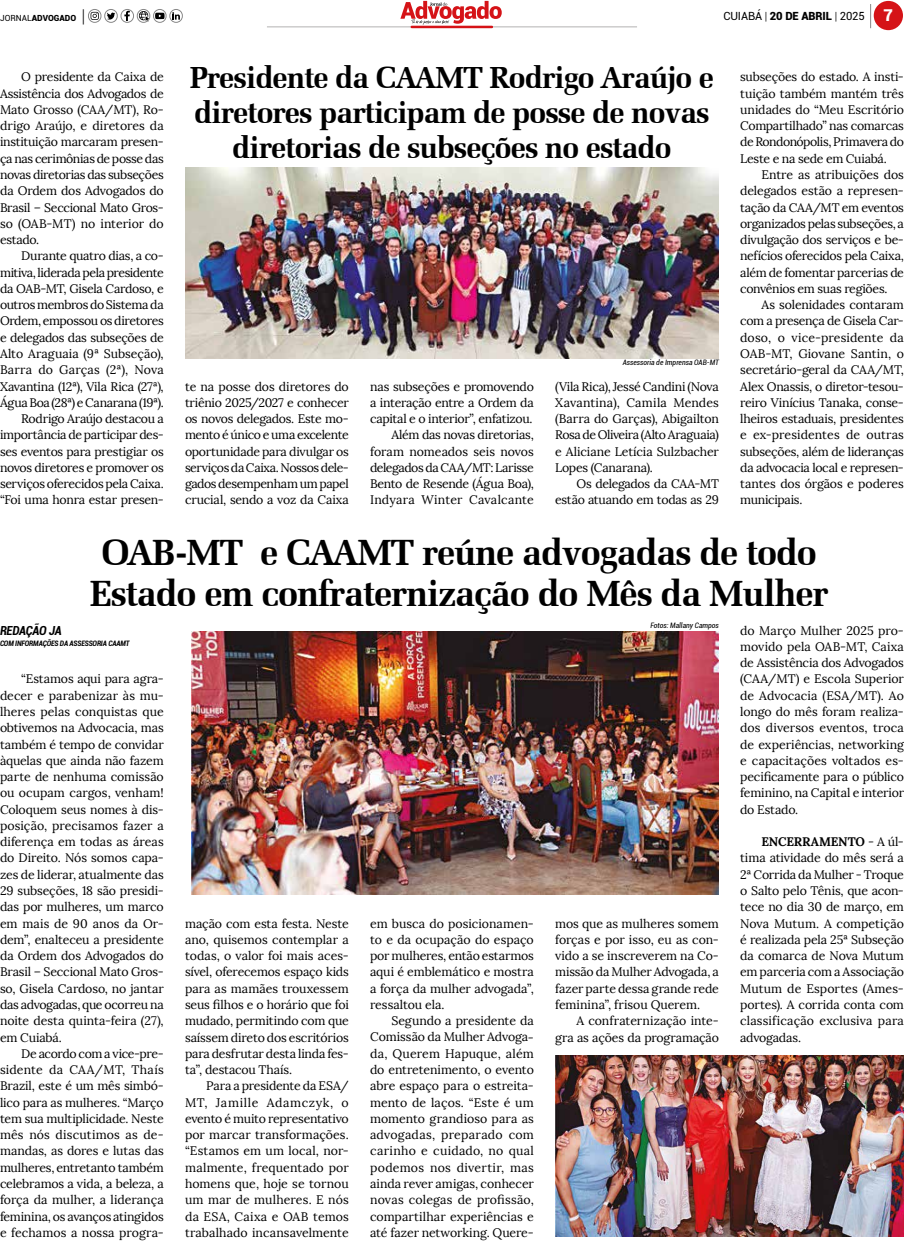
<style>
.page{position:relative;width:904px;height:1241px;background:#fff}
.page>*{position:absolute;margin:0;border:0;box-sizing:border-box;transform-origin:0 0}
.t1{font:700 36.5px/41.5px "Zapf Elliptical 711 BT";letter-spacing:-.03em;color:#000;text-align:center}
.t2{font:700 30.5px/34.8px "Zapf Elliptical 711 BT";letter-spacing:-.03em;color:#000;text-align:center}
.t3{font:italic 700 condensed 12.5px "Roboto";letter-spacing:-.025em;color:#000}
.t4{font:12.38px/16.2px "Lora";letter-spacing:-.02em;color:#000;text-align:justify}
.t5{font:11.25px "Roboto";letter-spacing:-.01em;color:#000}
.t6{font:900 8.38px "Roboto";color:#000}
.t7{font:italic condensed 7.5px "Roboto";color:#000}
.t8{font:italic 700 condensed 7.5px "Roboto";letter-spacing:-.02em;color:#000}
.s1{font-weight:400}
.s2{font-weight:400;font-size:17.75px}
.s3{font-weight:300}
.s4{font-weight:900}
.s5{font-weight:900;font-size:16.25px;color:#fff}
.s6{font-weight:700}
</style>
<div class="page">
<svg style="left:870px;top:4px;width:1px;height:24px"></svg>
<svg style="left:124px;top:11px;width:6px;height:10px"></svg>
<div style="left:120px;top:9px;width:14px;height:14px;border:1px solid #878787;border-radius:6px"></div>
<svg style="left:139px;top:11px;width:9px;height:10px"></svg>
<div style="left:137px;top:9px;width:13px;height:14px;border:1px solid #878787;border-radius:6px"></div>
<div style="left:104px;top:9px;width:14px;height:14px;border:1px solid #878787;border-radius:6px"></div>
<svg style="left:107px;top:13px;width:8px;height:7px"></svg>
<div style="left:88px;top:9px;width:13px;height:14px;border:1px solid #878787;border-radius:6px"></div>
<svg style="left:91px;top:12px;width:8px;height:8px"></svg>
<div style="left:153px;top:9px;width:13px;height:14px;border:1px solid #878787;border-radius:6px"></div>
<svg style="left:155px;top:13px;width:10px;height:6px"></svg>
<div style="left:169px;top:9px;width:14px;height:14px;border:1px solid #878787;border-radius:6px"></div>
<svg style="left:172px;top:12px;width:8px;height:8px"></svg>
<hr style="left:267px;top:27px;width:370px;height:1px;background:#b3b2b2">
<div style="left:410px;top:26px;width:83px;height:2px;border:1px solid #d51317"></div>
<svg style="left:400px;top:1px;width:101px;height:24px"></svg>
<div style="left:873px;top:1px;width:30px;height:29px;background:#d51317;border-radius:50%"></div>
<img style="left:185px;top:167px;width:534px;height:191px">
<img style="left:555px;top:1055px;width:349px;height:181px">
<img style="left:191px;top:631px;width:528px;height:263px">
<p class="t6" style="left:0;top:12px;width:86px"><span class="s1">JORNAL</span>ADVOGADO <span class="s2">|</span></p>
<p class="t5" style="left:723px;top:8px;width:171px">CUIABÁ <span class="s3">|</span> <span class="s4">20 DE ABRIL</span> <span class="s3">|</span> 2025 <span class="s5">7</span></p>
<p class="t4" style="left:0;top:69px;width:165px;text-indent:21px">O presidente da Caixa de Assistência dos Advogados de Mato Grosso (CAA/MT), Ro&shy;drigo Araújo, e diretores da instituição marcaram presen&shy;ça nas cerimônias de posse das novas diretorias das subseções da Ordem dos Advogados do Brasil – Seccional Mato Gros&shy;so (OAB-MT) no interior do estado.</p>
<p class="t4" style="left:0;top:248px;width:165px;text-align:right">Durante quatro dias, a co&shy;mitiva, liderada pela presidente da OAB-MT, Gisela Cardoso, e outros membros do Sistema da<br>Ordem, empossou os diretores e delegados das subseções de<br>Alto Araguaia (9ª Subseção),<br>Barra do Garças (2ª), Nova<br>Xavantina (12ª), Vila Rica (27ª),<br>Água Boa (28ª) e Canarana (19ª).<br>Rodrigo Araújo destacou a importância de participar des&shy;ses eventos para prestigiar os novos diretores e promover os serviços oferecidos pela Caixa. “Foi uma honra estar presen-</p>
<h2 class="t2" style="left:190px;top:60px;width:525px">Presidente da CAAMT Rodrigo Araújo e diretores participam de posse de novas diretorias de subseções no estado</h2>
<p class="t7" style="left:622px;top:357px;width:98px">Assessoria de Imprensa OAB-MT</p>
<p class="t4" style="left:185px;top:378px;width:165px">te na posse dos diretores do triênio 2025/2027 e conhecer os novos delegados. Este mo&shy;mento é único e uma excelente oportunidade para divulgar os serviços da Caixa. Nossos dele&shy;gados desempenham um papel crucial, sendo a voz da Caixa</p>
<p class="t4" style="left:370px;top:378px;width:165px;text-align:right">nas subseções e promovendo a interação entre a Ordem da capital e o interior”, enfatizou.<br>Além das novas diretorias, foram nomeados seis novos delegados da CAA/MT: Larisse<br>Bento de Resende (Água Boa),<br>Indyara Winter Cavalcante</p>
<p class="t4" style="left:555px;top:378px;width:165px">(Vila Rica), Jessé Candini (Nova Xavantina), Camila Mendes (Barra do Garças), Abigailton Rosa de Oliveira (Alto Araguaia) e Aliciane Letícia Sulzbacher Lopes (Canarana).</p>
<p class="t4" style="left:555px;top:475px;width:165px;text-align:right">Os delegados da CAA-MT estão atuando em todas as 29</p>
<p class="t4" style="left:740px;top:69px;width:165px">subseções do estado. A insti&shy;tuição também mantém três unidades do “Meu Escritório Compartilhado” nas comarcas de Rondonópolis, Primavera do Leste e na sede em Cuiabá.</p>
<p class="t4" style="left:740px;top:166px;width:165px;text-indent:21px">Entre as atribuições dos delegados estão a represen&shy;tação da CAA/MT em eventos organizados pelas subseções, a divulgação dos serviços e be&shy;nefícios oferecidos pela Caixa, além de fomentar parcerias de convênios em suas regiões.</p>
<p class="t4" style="left:740px;top:297px;width:165px;text-indent:21px">As solenidades contaram com a presença de Gisela Car&shy;doso, o vice-presidente da OAB-MT, Giovane Santin, o secretário-geral da CAA/MT, Alex Onassis, o diretor-tesou&shy;reiro Vinícius Tanaka, conse&shy;lheiros estaduais, presidentes e ex-presidentes de outras subseções, além de lideranças da advocacia local e represen&shy;tantes dos órgãos e poderes municipais.</p>
<h1 class="t1" style="left:90px;top:531px;width:740px">OAB-MT e CAAMT reúne advogadas de todo<br>Estado em confraternização do Mês da Mulher</h1>
<p class="t3" style="left:0;top:621px;width:63px">REDAÇÃO JA</p>
<p class="t8" style="left:0;top:638px;width:131px">COM INFORMAÇÕES DA ASSESSORIA CAAMT</p>
<p class="t4" style="left:0;top:671px;width:165px;text-indent:21px">“Estamos aqui para agra&shy;decer e parabenizar às mu&shy;lheres pelas conquistas que obtivemos na Advocacia, mas também é tempo de convidar àquelas que ainda não fazem parte de nenhuma comissão ou ocupam cargos, venham!<br>Coloquem seus nomes à dis&shy;posição, precisamos fazer a diferença em todas as áreas do Direito. Nós somos capa&shy;zes de liderar, atualmente das 29 subseções, 18 são presidi&shy;das por mulheres, um marco em mais de 90 anos da Or&shy;dem”, enalteceu a presidente da Ordem dos Advogados do Brasil – Seccional Mato Gros&shy;so, Gisela Cardoso, no jantar das advogadas, que ocorreu na noite desta quinta-feira (27), em Cuiabá.</p>
<p class="t4" style="left:0;top:1045px;width:165px;text-indent:21px">De acordo com a vice-pre&shy;sidente da CAA/MT, Thaís Brazil, este é um mês simbó&shy;lico para as mulheres. “Março tem sua multiplicidade. Neste mês nós discutimos as de&shy;mandas, as dores e lutas das mulheres, entretanto também celebramos a vida, a beleza, a força da mulher, a liderança feminina, os avanços atingidos e fechamos a nossa progra-</p>
<p class="t4" style="left:185px;top:915px;width:165px">mação com esta festa. Neste ano, quisemos contemplar a todas, o valor foi mais aces&shy;sível, oferecemos espaço kids para as mamães trouxessem seus filhos e o horário que foi mudado, permitindo com que saíssem direto dos escritórios para desfrutar desta linda fes&shy;ta”, destacou Thaís.</p>
<p class="t4" style="left:185px;top:1077px;width:165px;text-indent:21px">Para a presidente da ESA/ MT, Jamille Adamczyk, o evento é muito representativo por marcar transformações. “Estamos em um local, nor&shy;malmente, frequentado por homens que, hoje se tornou um mar de mulheres. E nós da ESA, Caixa e OAB temos trabalhado incansavelmente</p>
<p class="t7" style="left:650px;top:620px;width:70px">Fotos: Mallany Campos</p>
<p class="t4" style="left:370px;top:915px;width:165px">em busca do posicionamen&shy;to e da ocupação do espaço por mulheres, então estarmos aqui é emblemático e mostra a força da mulher advogada”, ressaltou ela.</p>
<p class="t4" style="left:370px;top:1012px;width:165px;text-indent:21px">Segundo a presidente da Comissão da Mulher Advoga&shy;da, Querem Hapuque, além do entretenimento, o evento abre espaço para o estreita&shy;mento de laços. “Este é um momento grandioso para as advogadas, preparado com carinho e cuidado, no qual podemos nos divertir, mas ainda rever amigas, conhecer novas colegas de profissão, compartilhar experiências e até fazer networking. Quere-</p>
<p class="t4" style="left:555px;top:915px;width:165px">mos que as mulheres somem forças e por isso, eu as con&shy;vido a se inscreverem na Co&shy;missão da Mulher Advogada, a fazer parte dessa grande rede feminina”, frisou Querem.</p>
<p class="t4" style="left:555px;top:1012px;width:165px;text-align:right">A confraternização inte&shy;gra as ações da programação</p>
<p class="t4" style="left:740px;top:622px;width:165px">do Março Mulher 2025 pro&shy;movido pela OAB-MT, Caixa de Assistência dos Advogados (CAA/MT) e Escola Superior de Advocacia (ESA/MT). Ao longo do mês foram realiza&shy;dos diversos eventos, troca de experiências, networking e capacitações voltados es&shy;pecificamente para o público feminino, na Capital e interior do Estado.</p>
<p class="t4" style="left:740px;top:833px;width:165px;text-indent:21px"><span class="s6">ENCERRAMENTO</span> - A úl&shy;tima atividade do mês será a 2ª Corrida da Mulher - Troque o Salto pelo Tênis, que acon&shy;tece no dia 30 de março, em Nova Mutum. A competição é realizada pela 25ª Subseção da comarca de Nova Mutum em parceria com a Associação Mutum de Esportes (Ames&shy;portes). A corrida conta com classificação exclusiva para advogadas.</p>
</div>
